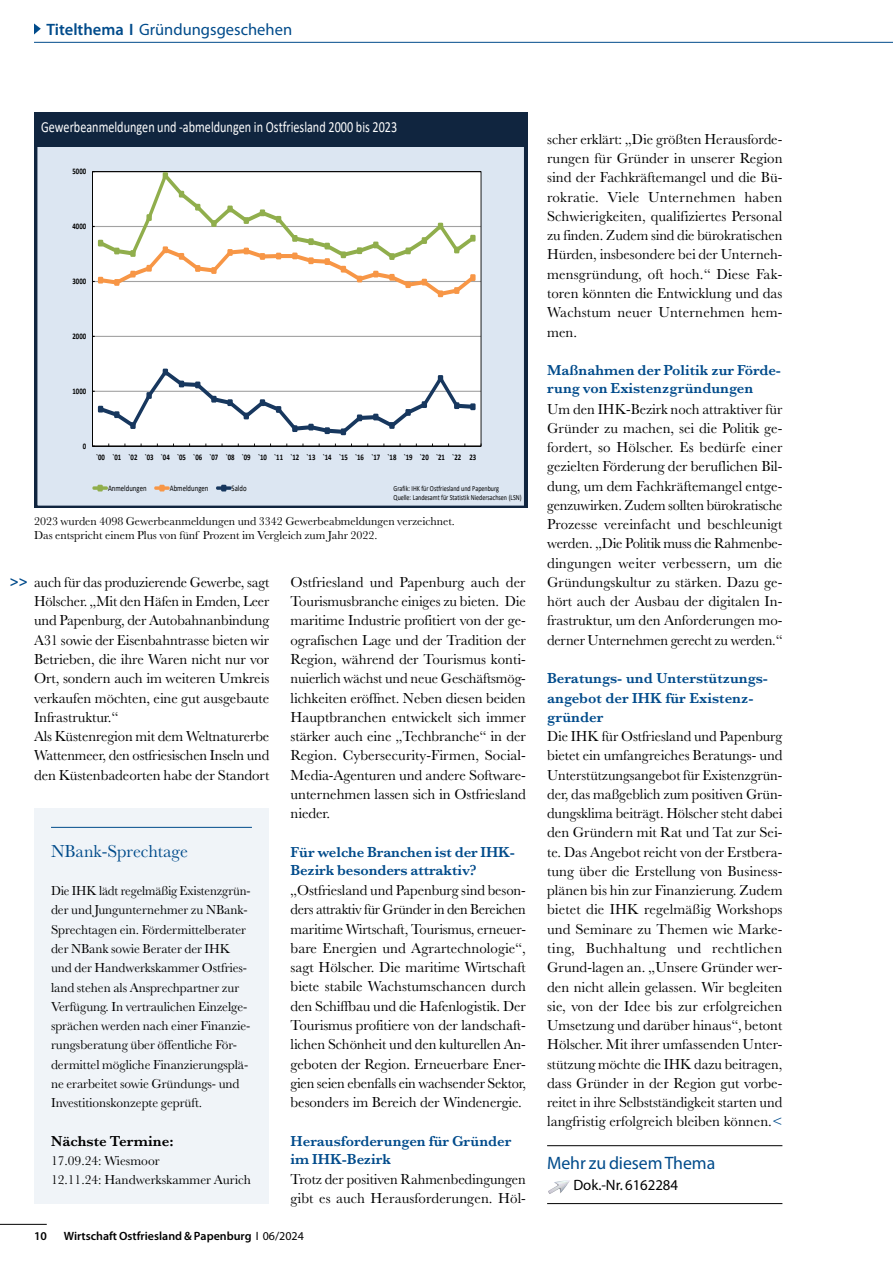
<style>
.page{position:relative;width:893px;height:1263px;background:#fff}
.page>*{position:absolute;margin:0;border:0;box-sizing:border-box;transform-origin:0 0}
.t1{font:18px "Myriad Pro";letter-spacing:-.005em;color:#004b8b}
.t2{font:18px "Baskerville MT Std";color:#004b8b}
.t3{font:17.1px "Calibri";color:#fff;scale:.79 1}
.t4{font:16.5px "Myriad Pro";color:#004b8b}
.t5{font:15.45px "Calibri";color:#fff;scale:.79 1}
.t6{font:15px/19.2px "Baskerville MT Std";letter-spacing:-.005em;color:#000;text-align:justify}
.t7{font:15px/19.2px "Baskerville MT Std";letter-spacing:-.005em;color:#000;scale:.96 1}
.t8{font:600 15px/18.3px "Baskerville MT Std";color:#004b8b}
.t9{font:15px "Myriad Pro";letter-spacing:-.005em;color:#000}
.t10{font:600 15px "Baskerville MT Std";color:#000}
.t11{font:13.5px/19.2px "Baskerville MT Std";letter-spacing:-.005em;color:#000;scale:.96 1}
.t12{font:13.5px/19.2px "Baskerville MT Std";letter-spacing:-.005em;color:#000}
.t13{font:12px/13.5px "Baskerville MT Std";color:#000}
.t14{font:600 12px "Myriad Pro";color:#000}
.t15{font:700 8.55px "Calibri";color:#000;scale:.79 1}
.t16{font:8.55px "Calibri";color:#000;scale:.79 1}
.t17{font:7.65px/9.4px "Calibri";color:#000;scale:.79 1}
.s1{font-weight:600}
.s2{font-weight:600;color:#004b8b}
.s3{font-weight:400}
.s4{color:#004b8b}
</style>
<div class="page">
<hr style="left:0;top:1224px;width:47px;height:1px;background:#000">
<hr style="left:34px;top:42px;width:859px;height:1px;background:#004b8b">
<svg style="left:34px;top:23px;width:7px;height:12px"></svg>
<hr style="left:547px;top:1145px;width:235px;height:1px;background:#000">
<hr style="left:547px;top:1203px;width:235px;height:1px;background:#000">
<img style="left:548px;top:1180px;width:22px;height:14px">
<div style="left:34px;top:808px;width:235px;height:395px;background:#f0f4f8"></div>
<hr style="left:51px;top:827px;width:201px;height:1px;background:#004b8b">
<svg style="left:34px;top:112px;width:493px;height:396px"></svg>
<div style="left:36px;top:112px;width:491px;height:35px;background:#10253f"></div>
<p class="t4" style="left:47px;top:19px;width:247px"><span class="s1">Titelthema I</span> Gründungsgeschehen</p>
<p class="t3" style="left:82px;top:115px;width:503px">Gewerbeanmeldungen und -abmeldungen in Ostfriesland 2000 bis 2013</p>
<p class="t5" style="left:41px;top:116px;width:452px">Gewerbeanmeldungen und -abmeldungen in Ostfriesland 2000 bis 2023</p>
<p class="t15" style="left:73px;top:165px;width:19px">5000</p>
<p class="t15" style="left:73px;top:220px;width:19px">4000</p>
<p class="t15" style="left:73px;top:275px;width:19px">3000</p>
<p class="t15" style="left:73px;top:330px;width:19px">2000</p>
<p class="t15" style="left:73px;top:385px;width:19px">1000</p>
<p class="t15" style="left:83px;top:440px;width:6px">0</p>
<p class="t15" style="left:96px;top:451px;width:483px">`00 `01 `02 `03 `04 `05 `06 `07 `08 `09 `10 `11 `12 `13 `14 `15 `16 `17 `18 `19 `20 `21 `22 23</p>
<p class="t16" style="left:108px;top:482px;width:50px">Anmeldungen</p>
<p class="t16" style="left:170px;top:482px;width:50px">Abmeldungen</p>
<p class="t16" style="left:232px;top:482px;width:20px">Saldo</p>
<p class="t17" style="left:394px;top:484px;width:164px">Grafik: IHK für Ostfriesland und Papenburg<br>Quelle: Landesamt für Statistik Niedersachsen (LSN)</p>
<p class="t13" style="left:34px;top:514px;width:422px">2023 wurden 4098 Gewerbeanmeldungen und 3342 Gewerbeabmeldungen verzeichnet.<br>Das entspricht einem Plus von fünf Prozent im Vergleich zum Jahr 2022.</p>
<p class="t7" style="left:34px;top:572px;width:247px;text-indent:-24px"><span class="s2">&gt;&gt;</span> auch für das produzierende Gewerbe, sagt Hölscher. „Mit den Häfen in Emden, Leer und Papenburg, der Autobahnanbindung A31 sowie der Eisenbahntrasse bieten wir Betrieben, die ihre Waren nicht nur vor Ort, sondern auch im weiteren Umkreis verkaufen möchten, eine gut ausgebaute Infrastruktur.“<br>Als Küstenregion mit dem Weltnaturerbe Wattenmeer, den ostfriesischen Inseln und den Küstenbadeorten habe der Standort</p>
<p class="t6" style="left:291px;top:572px;width:237px">Ostfriesland und Papenburg auch der Tourismusbranche einiges zu bieten. Die maritime Industrie profitiert von der ge&shy;ografischen Lage und der Tradition der Region, während der Tourismus konti&shy;nuierlich wächst und neue Geschäftsmög&shy;lichkeiten eröffnet. Neben diesen beiden Hauptbranchen entwickelt sich immer stärker auch eine „Techbranche“ in der Region. Cybersecurity-Firmen, Social-Media-Agenturen und andere Software&shy;unternehmen lassen sich in Ostfriesland nieder.</p>
<p class="t8" style="left:291px;top:843px;width:226px">Für welche Branchen ist der IHK-<br>Bezirk besonders attraktiv?</p>
<p class="t6" style="left:291px;top:881px;width:237px">„Ostfriesland und Papenburg sind beson&shy;ders attraktiv für Gründer in den Bereichen maritime Wirtschaft, Tourismus, erneuer&shy;bare Energien und Agrartechnologie“, sagt Hölscher. Die maritime Wirtschaft biete stabile Wachstumschancen durch den Schiffbau und die Hafenlogistik. Der Tourismus profitiere von der landschaft&shy;lichen Schönheit und den kulturellen An&shy;geboten der Region. Erneuerbare Ener&shy;gien seien ebenfalls ein wachsender Sektor, besonders im Bereich der Windenergie.</p>
<p class="t8" style="left:291px;top:1131px;width:222px">Herausforderungen für Gründer im IHK-Bezirk</p>
<p class="t6" style="left:291px;top:1170px;width:237px">Trotz der positiven Rahmenbedingungen gibt es auch Herausforderungen. Höl-</p>
<p class="t2" style="left:51px;top:840px;width:138px">NBank-Sprechtage</p>
<p class="t11" style="left:51px;top:881px;width:209px">Die IHK lädt regelmäßig Existenzgrün&shy;der und Jungunternehmer zu NBank-Sprechtagen ein. Fördermittelberater der NBank sowie Berater der IHK und der Handwerkskammer Ostfries&shy;land stehen als Ansprechpartner zur Verfügung. In vertraulichen Einzelge&shy;sprächen werden nach einer Finanzie&shy;rungsberatung über öffentliche För&shy;dermittel mögliche Finanzierungsplä&shy;ne erarbeitet sowie Gründungs- und Investitionskonzepte geprüft.</p>
<p class="t10" style="left:51px;top:1132px;width:124px">Nächste Termine:</p>
<p class="t12" style="left:51px;top:1151px;width:201px">17.09.24: Wiesmoor<br>12.11.24: Handwerkskammer Aurich</p>
<p class="t14" style="left:34px;top:1228px;width:14px">10</p>
<p class="t14" style="left:64px;top:1228px;width:242px">Wirtschaft Ostfriesland &amp; Papenburg <span class="s3">I 06/2024</span></p>
<p class="t6" style="left:547px;top:129px;width:237px">scher erklärt: „Die größten Herausforde&shy;rungen für Gründer in unserer Region sind der Fachkräftemangel und die Bü&shy;rokratie. Viele Unternehmen haben Schwierigkeiten, qualifiziertes Personal zu finden. Zudem sind die bürokratischen Hürden, insbesondere bei der Unterneh&shy;mensgründung, oft hoch.“ Diese Fak&shy;toren könnten die Entwicklung und das Wachstum neuer Unternehmen hem&shy;men.</p>
<p class="t8" style="left:547px;top:361px;width:235px">Maßnahmen der Politik zur Förde&shy;rung von Existenzgründungen</p>
<p class="t6" style="left:547px;top:399px;width:237px">Um den IHK-Bezirk noch attraktiver für Gründer zu machen, sei die Politik ge&shy;fordert, so Hölscher. Es bedürfe einer gezielten Förderung der beruflichen Bil&shy;dung, um dem Fachkräftemangel entge&shy;genzuwirken. Zudem sollten bürokratische Prozesse vereinfacht und beschleunigt werden. „Die Politik muss die Rahmenbe&shy;dingungen weiter verbessern, um die Gründungskultur zu stärken. Dazu ge&shy;hört auch der Ausbau der digitalen In&shy;frastruktur, um den Anforderungen mo&shy;derner Unternehmen gerecht zu werden.“</p>
<p class="t8" style="left:547px;top:669px;width:222px;line-height:19.2px">Beratungs- und Unterstützungs&shy;angebot der IHK für Existenz&shy;gründer</p>
<p class="t6" style="left:547px;top:727px;width:237px">Die IHK für Ostfriesland und Papenburg bietet ein umfangreiches Beratungs- und Unterstützungsangebot für Existenzgrün&shy;der, das maßgeblich zum positiven Grün&shy;dungsklima beiträgt. Hölscher steht dabei den Gründern mit Rat und Tat zur Sei&shy;te. Das Angebot reicht von der Erstbera&shy;tung über die Erstellung von Business&shy;plänen bis hin zur Finanzierung. Zudem bietet die IHK regelmäßig Workshops und Seminare zu Themen wie Marke&shy;ting, Buchhaltung und rechtlichen Grund-lagen an. „Unsere Gründer wer&shy;den nicht allein gelassen. Wir begleiten sie, von der Idee bis zur erfolgreichen Umsetzung und darüber hinaus“, betont Hölscher. Mit ihrer umfassenden Unter&shy;stützung möchte die IHK dazu beitragen, dass Gründer in der Region gut vorbe&shy;reitet in ihre Selbstständigkeit starten und langfristig erfolgreich bleiben können.<span class="s4">&lt;</span></p>
<p class="t1" style="left:547px;top:1152px;width:170px">Mehr zu diesem Thema</p>
<p class="t9" style="left:573px;top:1176px;width:106px">Dok.-Nr. 6162284</p>
</div>
